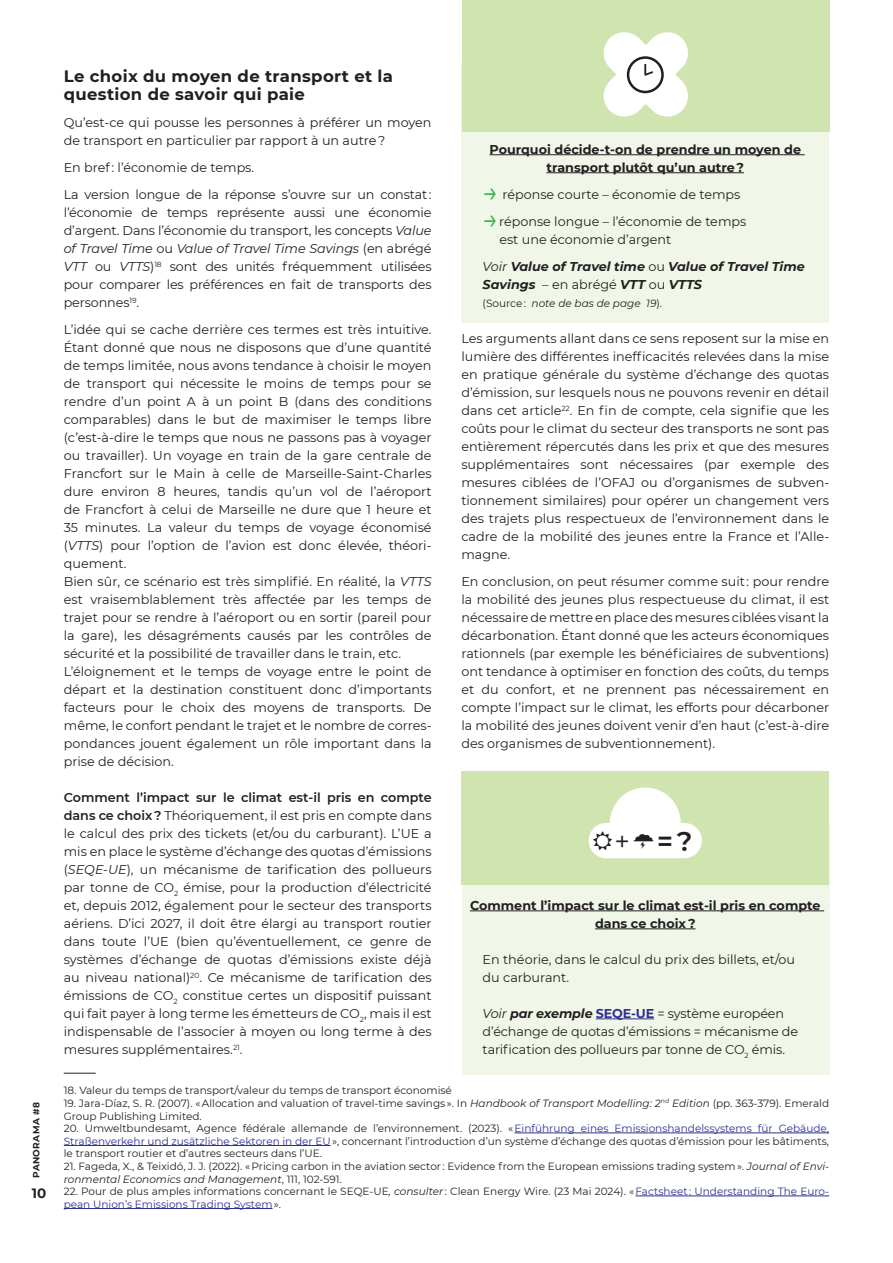
<style>
.page{position:relative;width:893px;height:1263px;background:#fff}
.page>*{position:absolute;margin:0;border:0;box-sizing:border-box;transform-origin:0 0}
.t1{font:600 27px "Montserrat";color:#231f20}
.txt_cour_reg{font:700 16.5px/18px "Montserrat";letter-spacing:.02em;color:#231f20}
.t2{font:700 13.5px "Montserrat";color:#231f20}
.txt_cour_reg-2{font:12.75px/18px "Montserrat";color:#231f20;text-align:justify}
.txt_cour_reg-3{font:700 12.75px/18px "Montserrat";color:#231f20;text-align:center}
.txt_cour_reg-4{font:italic 700 12.75px/18px "Montserrat";color:#231f20}
.t3{font:10.5px/12.6px "Montserrat";color:#231f20}
.txt_cour_reg-5{font:italic 10.5px "Montserrat";color:#231f20}
.t4{font:700 9px "Montserrat";letter-spacing:.04em;color:#231f20}
.s1{font-style:italic}
.s2{font-weight:600}
.s3{color:#2e3092}
.s4{font-size:27px;color:#3ab54a}
.s5{font-weight:400}
.s6{font-weight:400;font-style:normal}
.s7{font-style:normal}
.s8{font-weight:700;font-style:italic}
.s9{font-weight:700;color:#2e3092}
</style>
<div class="page">
<div style="left:461px;top:64px;width:368px;height:259px;background:#f1f7e8"></div>
<div style="left:462px;top:0;width:368px;height:132px;background:#cfe4ae"></div>
<div style="left:462px;top:822px;width:367px;height:252px;background:#f1f7e8"></div>
<hr style="left:64px;top:1073px;width:32px;height:1px;background:#231f20">
<hr style="left:514px;top:1132px;width:315px;height:1px;background:#2e3092">
<hr style="left:64px;top:1145px;width:267px;height:1px;background:#2e3092">
<hr style="left:635px;top:1195px;width:194px;height:1px;background:#2e3092">
<hr style="left:64px;top:1208px;width:208px;height:1px;background:#2e3092">
<hr style="left:489px;top:154px;width:316px;height:1px;background:#231f20">
<hr style="left:546px;top:172px;width:198px;height:1px;background:#231f20">
<hr style="left:470px;top:910px;width:354px;height:1px;background:#231f20">
<hr style="left:595px;top:928px;width:100px;height:1px;background:#231f20">
<hr style="left:596px;top:1018px;width:58px;height:1px;background:#2e3092">
<div style="left:461px;top:771px;width:368px;height:113px;background:#cfe4ae"></div>
<svg style="left:603px;top:32px;width:85px;height:85px"></svg>
<svg style="left:589px;top:787px;width:113px;height:71px"></svg>
<p class="t4" style="left:30px;top:1178px;width:77px;rotate:-90deg">PANORAMA #8</p>
<p class="t2" style="left:32px;top:1183px;width:16px">10</p>
<p class="txt_cour_reg" style="left:64px;top:66px;width:331px">Le choix du moyen de transport et la question de savoir qui paie</p>
<p class="txt_cour_reg-2" style="left:64px;top:113px;width:369px">Qu’est-ce qui pousse les personnes à préférer un moyen de transport en particulier par rapport à un autre ?</p>
<p class="txt_cour_reg-2" style="left:64px;top:158px;width:192px">En bref : l’économie de temps.</p>
<p class="txt_cour_reg-2" style="left:64px;top:185px;width:369px">La version longue de la réponse s’ouvre sur un constat : l’économie de temps représente aussi une économie d’argent. Dans l’économie du transport, les concepts <span class="s1">Value of Travel Time</span> ou <span class="s1">Value of Travel Time Savings</span> (en abrégé <span class="s1">VTT</span> ou <span class="s1">VTTS</span>)<sup>18</sup> sont des unités fréquemment utilisées pour comparer les préférences en fait de transports des personnes<sup>19</sup>.</p>
<p class="txt_cour_reg-2" style="left:64px;top:320px;width:369px">L’idée qui se cache derrière ces termes est très intuitive.<br>Étant donné que nous ne disposons que d’une quantité de temps limitée, nous avons tendance à choisir le moyen de transport qui nécessite le moins de temps pour se rendre d’un point A à un point B (dans des conditions comparables) dans le but de maximiser le temps libre (c’est-à-dire le temps que nous ne passons pas à voyager ou travailler). Un voyage en train de la gare centrale de Francfort sur le Main à celle de Marseille-Saint-Charles dure environ 8 heures, tandis qu’un vol de l’aéroport de Francfort à celui de Marseille ne dure que 1 heure et 35 minutes. La valeur du temps de voyage économisé (<span class="s1">VTTS</span>) pour l’option de l’avion est donc élevée, théori&shy;quement.</p>
<p class="txt_cour_reg-2" style="left:64px;top:572px;width:369px">Bien sûr, ce scénario est très simplifié. En réalité, la <span class="s1">VTTS </span>est vraisemblablement très affectée par les temps de trajet pour se rendre à l’aéroport ou en sortir (pareil pour la gare), les désagréments causés par les contrôles de sécurité et la possibilité de travailler dans le train, etc.</p>
<p class="txt_cour_reg-2" style="left:64px;top:662px;width:369px">L’éloignement et le temps de voyage entre le point de départ et la destination constituent donc d’importants facteurs pour le choix des moyens de transports. De même, le confort pendant le trajet et le nombre de corres&shy;pondances jouent également un rôle important dans la prise de décision.</p>
<p class="txt_cour_reg-2" style="left:64px;top:788px;width:369px"><span class="s2">Comment l’impact sur le climat est-il pris en compte dans ce choix ?</span> Théoriquement, il est pris en compte dans le calcul des prix des tickets (et/ou du carburant). L’UE a mis en place le système d’échange des quotas d’émissions (<span class="s1">SEQE-UE</span>), un mécanisme de tarification des pollueurs par tonne de CO<sub>2</sub> émise, pour la production d’électricité et, depuis 2012, également pour le secteur des transports aériens. D’ici 2027, il doit être élargi au transport routier dans toute l’UE (bien qu’éventuellement, ce genre de systèmes d’échange de quotas d’émissions existe déjà au niveau national)<sup>20</sup>. Ce mécanisme de tarification des émissions de CO<sub>2</sub> constitue certes un dispositif puissant qui fait payer à long terme les émetteurs de CO<sub>2</sub>, mais il est indispensable de l’associer à moyen ou long terme à des mesures supplémentaires.<sup>21</sup>.</p>
<p class="t3" style="left:64px;top:1084px;width:390px">18. Valeur du temps de transport/valeur du temps de transport économisé</p>
<p class="t3" style="left:64px;top:1096px;width:767px">19. Jara-Díaz, S. R. (2007). « Allocation and valuation of travel-time savings ». In <span class="s1">Handbook of Transport Modelling: 2</span><sup>nd</sup> <span class="s1">Edition</span> (pp. 363-379). Emerald<br>Group Publishing Limited.</p>
<p class="t3" style="left:64px;top:1122px;width:767px;text-align:justify">20. Umweltbundesamt, Agence fédérale allemande de l’environnement. (2023). « <span class="s3">Einführung eines Emissionshandelssystems für Gebäude, Straßenverkehr und zusätzliche Sektoren in der EU</span> », concernant l’introduction d’un système d’échange des quotas d’émission pour les bâtiments, le transport routier et d’autres secteurs dans l’UE.</p>
<p class="t3" style="left:64px;top:1159px;width:767px">21. Fageda, X., &amp; Teixidó, J. J. (2022). « Pricing carbon in the aviation sector : Evidence from the European emissions trading system ». <span class="s1">Journal of Envi&shy;ronmental Economics and Management</span>, 111, 102-591.</p>
<p class="t3" style="left:64px;top:1185px;width:767px">22. Pour de plus amples informations concernant le SEQE-UE<span class="s1">, consulter</span> : Clean Energy Wire. (23 Mai 2024). « <span class="s3">Factsheet : Understanding The Euro&shy;pean Union’s Emissions Trading System</span> ».</p>
<p class="txt_cour_reg-3" style="left:489px;top:140px;width:313px">Pourquoi décide-t-on de prendre un moyen de transport plutôt qu’un autre ?</p>
<p class="txt_cour_reg-2" style="left:483px;top:185px;width:259px"><span class="s4">→</span> réponse courte – économie de temps</p>
<p class="txt_cour_reg-2" style="left:499px;top:212px;width:249px;text-indent:-17px"><span class="s4">→</span>réponse longue – l’économie de temps est une économie d’argent</p>
<p class="txt_cour_reg-4" style="left:483px;top:257px;width:324px"><span class="s5">Voir</span> Value of Travel time <span class="s6">ou</span> Value of Travel Time<br>Savings <span class="s6">– en abrégé</span> VTT <span class="s6">ou</span> VTTS</p>
<p class="txt_cour_reg-5" style="left:483px;top:296px;width:181px"><span class="s7">(Source :</span> note de bas de page 19<span class="s7">).</span></p>
<p class="txt_cour_reg-2" style="left:461px;top:329px;width:369px">Les arguments allant dans ce sens reposent sur la mise en lumière des différentes inefficacités relevées dans la mise en pratique générale du système d’échange des quotas d’émission, sur lesquels nous ne pouvons revenir en détail dans cet article<sup>22</sup>. En fin de compte, cela signifie que les coûts pour le climat du secteur des transports ne sont pas entièrement répercutés dans les prix et que des mesures supplémentaires sont nécessaires (par exemple des mesures ciblées de l’OFAJ ou d’organismes de subven&shy;tionnement similaires) pour opérer un changement vers des trajets plus respectueux de l’environnement dans le cadre de la mobilité des jeunes entre la France et l’Alle&shy;magne.</p>
<p class="txt_cour_reg-2" style="left:461px;top:572px;width:369px">En conclusion, on peut résumer comme suit : pour rendre la mobilité des jeunes plus respectueuse du climat, il est nécessaire de mettre en place des mesures ciblées visant la décarbonation. Étant donné que les acteurs économiques rationnels (par exemple les bénéficiaires de subventions) ont tendance à optimiser en fonction des coûts, du temps et du confort, et ne prennent pas nécessairement en compte l’impact sur le climat, les efforts pour décarboner la mobilité des jeunes doivent venir d’en haut (c’est-à-dire des organismes de subventionnement).</p>
<p class="t1" style="left:614px;top:822px;width:79px"><span class="s5">+</span> = ?</p>
<p class="txt_cour_reg-3" style="left:470px;top:896px;width:352px">Comment l’impact sur le climat est-il pris en compte dans ce choix ?</p>
<p class="txt_cour_reg-2" style="left:483px;top:950px;width:314px">En théorie, dans le calcul du prix des billets, et/ou du carburant.</p>
<p class="txt_cour_reg-2" style="left:483px;top:1004px;width:317px;text-align:left"><span class="s1">Voir</span> <span class="s8">par exemple</span> <span class="s9">SEQE-UE</span> = système européen d’échange de quotas d’émissions = mécanisme de tarification des pollueurs par tonne de CO<sub>2</sub> émis.</p>
</div>
